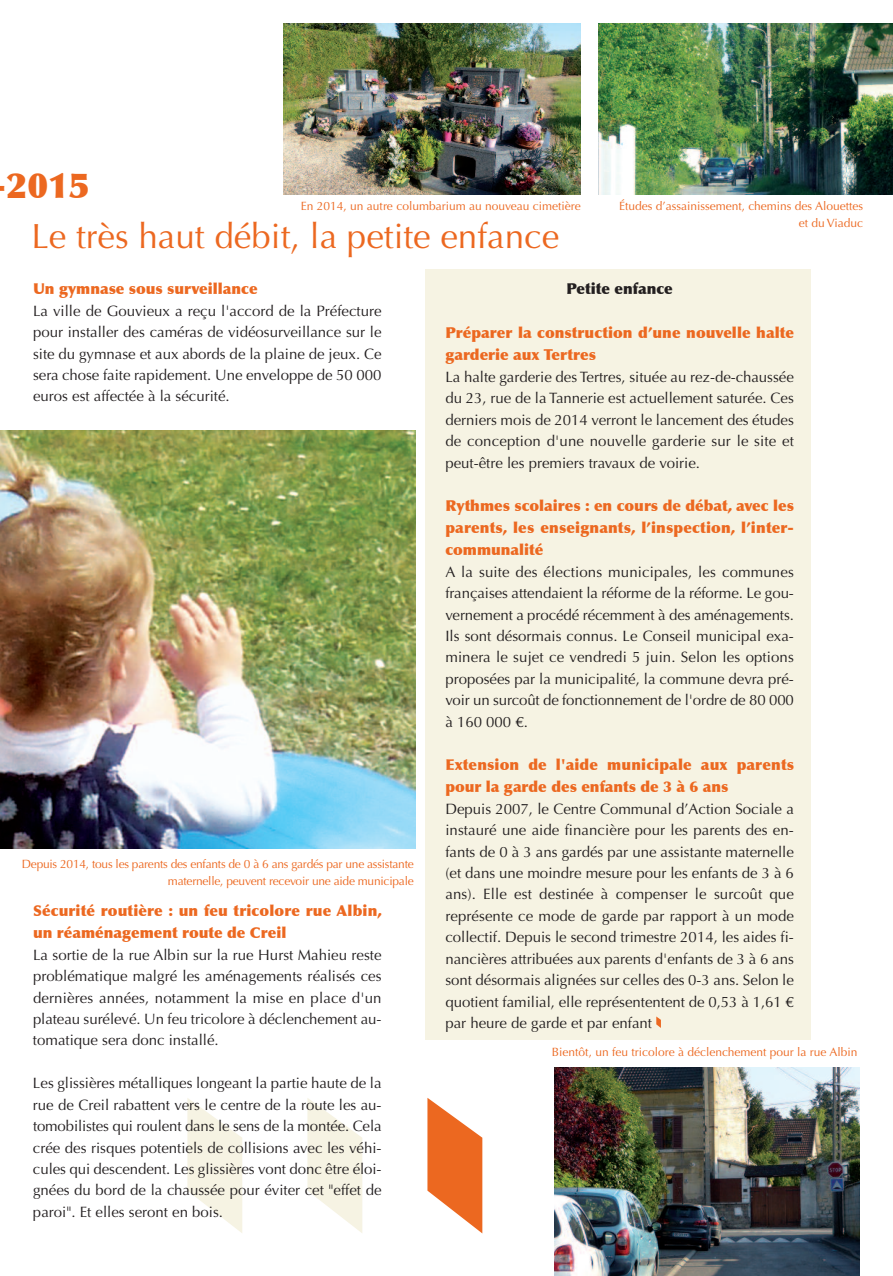
<style>
.page{position:relative;width:893px;height:1276px;background:#fff}
.page>*{position:absolute;margin:0;border:0;box-sizing:border-box;transform-origin:0 0}
.t1{font:35.1px "Optima";color:#ec6820}
.t2{font:900 35.1px "Optima";color:#ec6820}
.t3{font:15px/21.5px "Optima";color:#231f20;text-align:justify}
.t4{font:900 15px/22px "Optima";letter-spacing:.005em;color:#ec6820}
.t5{font:900 15px "Optima";color:#231f20}
.t6{font:12px/17.1px "Optima";color:#ec6820;text-align:right}
.t7{font:12px/17.1px "Optima";letter-spacing:-.02em;color:#ec6820;text-align:right}
</style>
<div class="page">
<div style="left:425px;top:269px;width:386px;height:771px;background:#f6f3e3"></div>
<svg style="left:187px;top:1098px;width:55px;height:135px"></svg>
<svg style="left:307px;top:1098px;width:55px;height:135px"></svg>
<svg style="left:427px;top:1098px;width:55px;height:135px"></svg>
<svg style="left:656px;top:1016px;width:5px;height:12px"></svg>
<img style="left:0;top:431px;width:415px;height:418px">
<img style="left:283px;top:24px;width:298px;height:170px">
<img style="left:599px;top:24px;width:294px;height:170px">
<img style="left:555px;top:1067px;width:304px;height:209px">
<h1 class="t2" style="left:7px;top:164px;width:85px">2015</h1>
<h1 class="t1" style="left:31px;top:216px;width:529px">Le très haut débit, la petite enfance</h1>
<p class="t4" style="left:33px;top:278px;width:226px">Un gymnase sous surveillance</p>
<p class="t3" style="left:33px;top:300px;width:350px">La ville de Gouvieux a reçu l'accord de la Préfecture pour installer des caméras de vidéosurveillance sur le site du gymnase et aux abords de la plaine de jeux. Ce sera chose faite rapidement. Une enveloppe de 50 000 euros est affectée à la sécurité.</p>
<p class="t6" style="left:301px;top:197px;width:281px">En 2014, un autre columbarium au nouveau cimetière</p>
<p class="t6" style="left:619px;top:197px;width:246px">études d’assainissement, chemins des Alouettes et du Viaduc</p>
<p class="t5" style="left:566px;top:280px;width:108px">Petite enfance</p>
<p class="t4" style="left:445px;top:322px;width:350px">Préparer la construction d’une nouvelle halte garderie aux Tertres</p>
<p class="t3" style="left:445px;top:366px;width:350px">La halte garderie des Tertres, située au rez-de-chaussée du 23, rue de la Tannerie est actuellement saturée. Ces derniers mois de 2014 verront le lancement des études de conception d'une nouvelle garderie sur le site et peut-être les premiers travaux de voirie.</p>
<p class="t4" style="left:445px;top:495px;width:350px;text-align:justify">Rythmes scolaires : en cours de débat, avec les parents, les enseignants, l’inspection, l’inter&shy;communalité</p>
<p class="t3" style="left:445px;top:561px;width:350px">A la suite des élections municipales, les communes françaises attendaient la réforme de la réforme. Le gou&shy;vernement a procédé récemment à des aménagements.<br>Ils sont désormais connus. Le Conseil municipal exa&shy;minera le sujet ce vendredi 5 juin. Selon les options proposées par la municipalité, la commune devra pré&shy;voir un surcoût de fonctionnement de l'ordre de 80 000 à 160 000 €.</p>
<p class="t4" style="left:445px;top:754px;width:350px">Extension de l'aide municipale aux parents pour la garde des enfants de 3 à 6 ans</p>
<p class="t3" style="left:445px;top:798px;width:350px">Depuis 2007, le Centre Communal d’Action Sociale a instauré une aide financière pour les parents des en&shy;fants de 0 à 3 ans gardés par une assistante maternelle (et dans une moindre mesure pour les enfants de 3 à 6 ans). Elle est destinée à compenser le surcoût que représente ce mode de garde par rapport à un mode collectif. Depuis le second trimestre 2014, les aides fi&shy;nancières attribuées aux parents d'enfants de 3 à 6 ans sont désormais alignées sur celles des 0-3 ans. Selon le quotient familial, elle représententent de 0,53 à 1,61 € par heure de garde et par enfant</p>
<p class="t7" style="left:22px;top:855px;width:393px">Depuis 2014, tous les parents des enfants de 0 à 6 ans gardés par une assistante maternelle, peuvent recevoir une aide municipale</p>
<p class="t4" style="left:33px;top:900px;width:350px">Sécurité routière : un feu tricolore rue Albin, un réaménagement route de Creil</p>
<p class="t3" style="left:33px;top:944px;width:350px">La sortie de la rue Albin sur la rue Hurst Mahieu reste problématique malgré les aménagements réalisés ces dernières années, notamment la mise en place d'un plateau surélevé. Un feu tricolore à déclenchement au&shy;tomatique sera donc installé.</p>
<p class="t3" style="left:33px;top:1072px;width:350px">Les glissières métalliques longeant la partie haute de la rue de Creil rabattent vers le centre de la route les au&shy;tomobilistes qui roulent dans le sens de la montée. Cela crée des risques potentiels de collisions avec les véhi&shy;cules qui descendent. Les glissières vont donc être éloi&shy;gnées du bord de la chaussée pour éviter cet "effet de paroi". Et elles seront en bois.</p>
<p class="t6" style="left:552px;top:1043px;width:307px">Bientôt, un feu tricolore à déclenchement pour la rue Albin</p>
</div>
